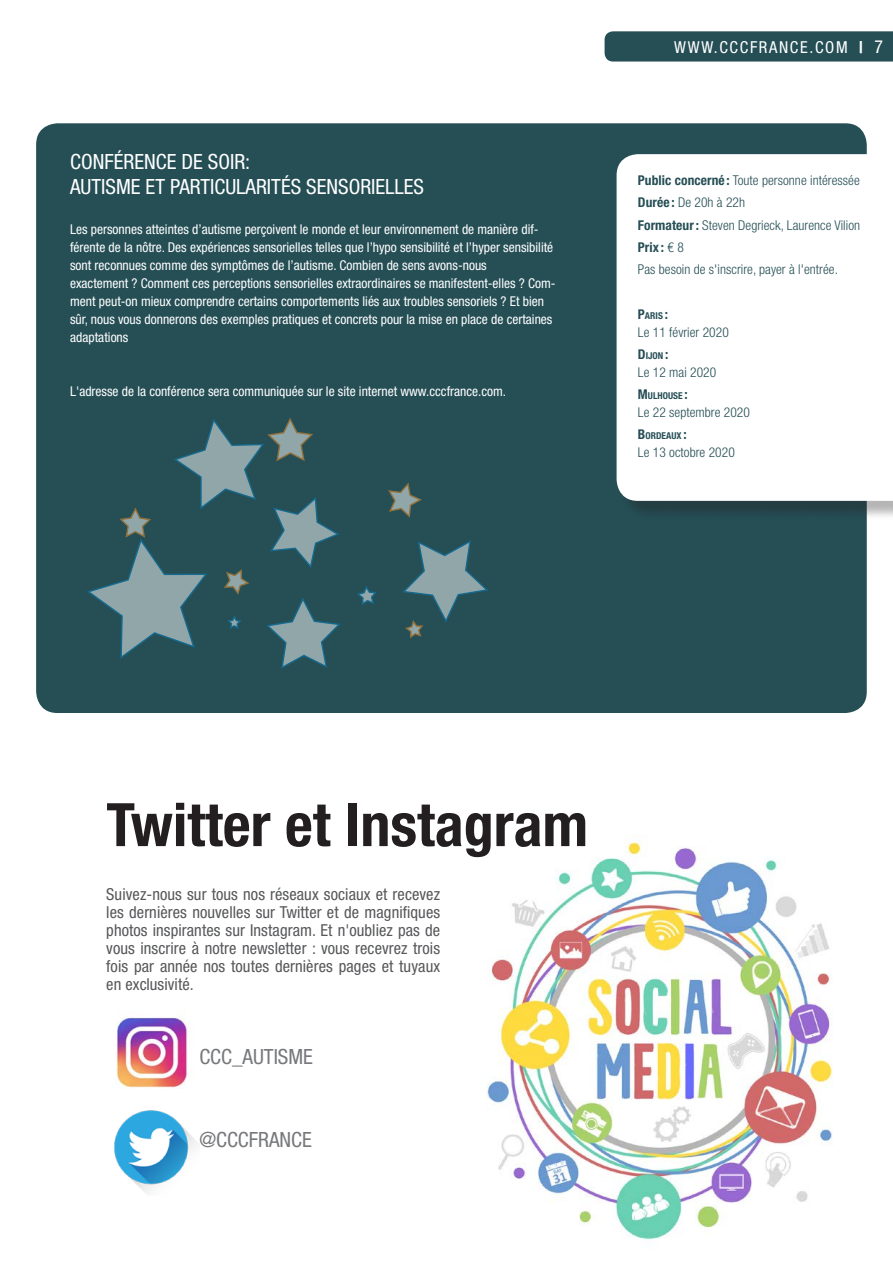
<style>
.page{position:relative;width:893px;height:1263px;background:#fff}
.page>*{position:absolute;margin:0;border:0;box-sizing:border-box;transform-origin:0 0}
.Artikel_titel{font:700 condensed 60px "Helvetica Neue LT Std";color:#231f20}
.titel_vorming{font:condensed 21px/25.2px "Helvetica Neue LT Std";color:#fff}
.titel{font:condensed 21px "Helvetica Neue LT Std";color:#76787b}
.Body_met_raster{font:condensed 16.5px/18px "Helvetica Neue LT Std";letter-spacing:.005em;color:#57585a;text-align:justify}
.t1{font:condensed 16.5px "Helvetica Neue LT Std";letter-spacing:.1em;color:#fff}
.titel_vorming-2{font:condensed 13.5px/18px "Helvetica Neue LT Std";color:#fff}
.Info_tekst_R{font:300 condensed 13.5px "Helvetica Neue LT Std";letter-spacing:.005em;color:#254e55}
.tekst{font:condensed 13.5px "Helvetica Neue LT Std";color:#fff}
.Info_tekst_R-2{font:700 condensed 13.5px "Helvetica Neue LT Std";color:#254e55}
.Info_tekst_R-3{font:700 condensed 9.45px "Helvetica Neue LT Std";letter-spacing:.005em;color:#254e55}
.s1{font-weight:700}
.s2{font-size:18px}
.s3{font-weight:300}
.s4{font-size:13.5px}
</style>
<div class="page">
<div style="left:605px;top:31px;width:288px;height:31px;background:#254e55"></div>
<img style="left:487px;top:836px;width:346px;height:404px">
<div style="left:36px;top:123px;width:831px;height:590px;background:#254e55;border-radius:21px"></div>
<div style="left:619px;top:156px;width:274px;height:364px;background:#231f20;opacity:.34"></div>
<div style="left:617px;top:154px;width:276px;height:347px;background:#fff"></div>
<svg style="left:357px;top:586px;width:20px;height:19px"></svg>
<svg style="left:388px;top:482px;width:34px;height:36px"></svg>
<svg style="left:403px;top:540px;width:85px;height:98px"></svg>
<svg style="left:87px;top:418px;width:253px;height:251px"></svg>
<img style="left:116px;top:1017px;width:72px;height:71px">
<img style="left:114px;top:1110px;width:84px;height:84px">
<p class="titel_vorming" style="left:70px;top:149px;width:355px">CONFÉRENCE DE SOIR:<br>AUTISME ET PARTICULARITÉS SENSORIELLES</p>
<p class="titel_vorming-2" style="left:70px;top:220px;width:487px">Les personnes atteintes d’autisme perçoivent le monde et leur environnement de manière dif&shy;férente de la nôtre. Des expériences sensorielles telles que l’hypo sensibilité et l’hyper sensibilité sont reconnues comme des symptômes de l’autisme. Combien de sens avons-nous<br>exactement ? Comment ces perceptions sensorielles extraordinaires se manifestent-elles ? Com&shy;ment peut-on mieux comprendre certains comportements liés aux troubles sensoriels ? Et bien sûr, nous vous donnerons des exemples pratiques et concrets pour la mise en place de certaines adaptations</p>
<p class="tekst" style="left:70px;top:383px;width:437px">L'adresse de la conférence sera communiquée sur le site internet www.cccfrance.com.</p>
<p class="t1" style="left:674px;top:37px;width:210px">WWW.CCCFRANCE.COM <span class="s1">|</span> <span class="s2">7</span></p>
<p class="Info_tekst_R" style="left:638px;top:173px;width:223px"><span class="s1">Public concerné :</span> Toute personne intéressée</p>
<p class="Info_tekst_R" style="left:638px;top:195px;width:109px"><span class="s1">Durée :</span> De 20h à 22h</p>
<p class="Info_tekst_R" style="left:638px;top:217px;width:224px"><span class="s1">Formateur:</span> Steven Degrieck, Laurence Vilion</p>
<p class="Info_tekst_R-2" style="left:638px;top:239px;width:47px">Prix : <span class="s3">€ 8</span></p>
<p class="Info_tekst_R" style="left:638px;top:262px;width:202px">Pas besoin de s'inscrire, payer à l'entrée.</p>
<p class="Info_tekst_R-3" style="left:638px;top:309px;width:32px"><span class="s4">P</span>ARIS <span class="s4">:</span></p>
<p class="Info_tekst_R" style="left:638px;top:324px;width:92px">Le 11 février 2020</p>
<p class="Info_tekst_R-3" style="left:638px;top:350px;width:32px"><span class="s4">D</span>IJON <span class="s4">:</span></p>
<p class="Info_tekst_R" style="left:638px;top:364px;width:80px">Le 12 mai 2020</p>
<p class="Info_tekst_R-3" style="left:638px;top:390px;width:52px"><span class="s4">M</span>ULHOUSE <span class="s4">:</span></p>
<p class="Info_tekst_R" style="left:638px;top:405px;width:114px">Le 22 septembre 2020</p>
<p class="Info_tekst_R-3" style="left:638px;top:430px;width:50px"><span class="s4">B</span>ORDEAUX <span class="s4">:</span></p>
<p class="Info_tekst_R" style="left:638px;top:445px;width:98px">Le 13 octobre 2020</p>
<p class="Artikel_titel" style="left:106px;top:788px;width:483px">Twitter et Instagram</p>
<p class="Body_met_raster" style="left:106px;top:885px;width:335px">Suivez-nous sur tous nos réseaux sociaux et recevez les dernières nouvelles sur Twitter et de magnifiques photos inspirantes sur Instagram. Et n'oubliez pas de vous inscrire à notre newsletter : vous recevrez trois fois par année nos toutes dernières pages et tuyaux en exclusivité.</p>
<p class="titel" style="left:199px;top:1044px;width:115px">CCC_AUTISME</p>
<p class="titel" style="left:199px;top:1128px;width:114px">@CCCFRANCE</p>
</div>
